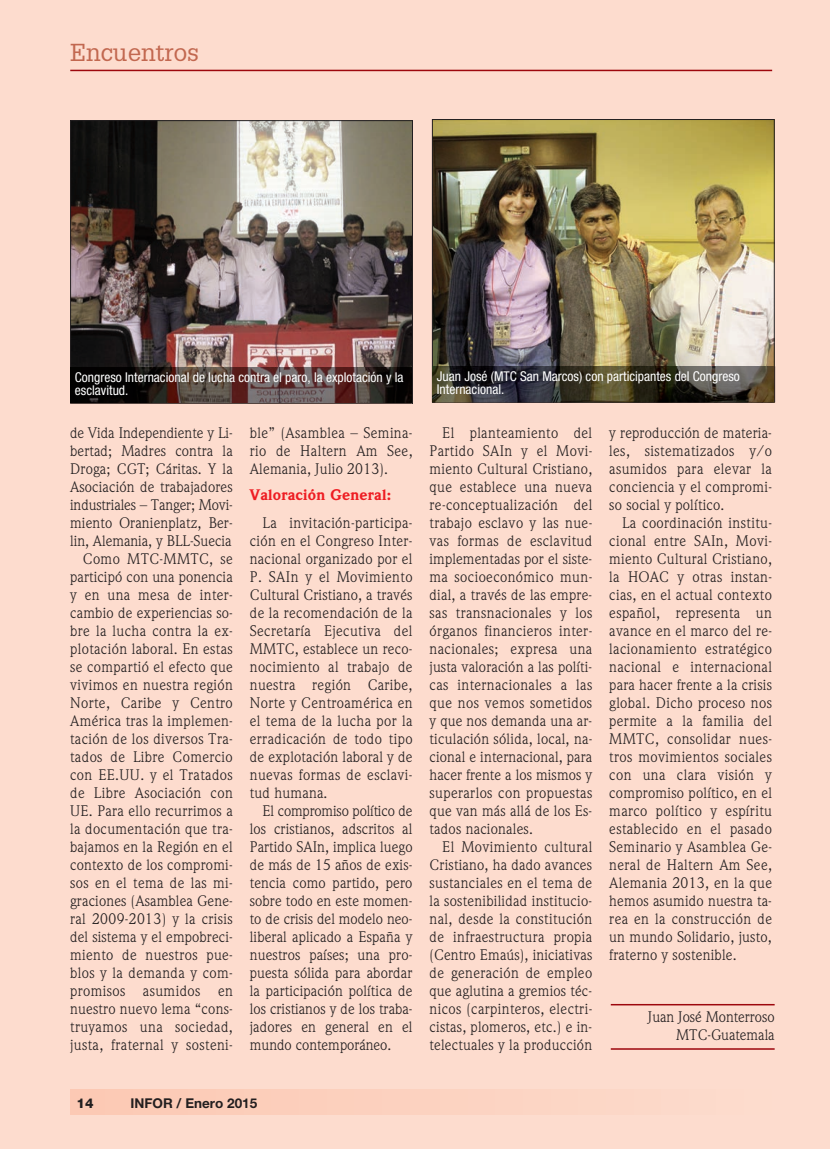
<style>
.page{position:relative;width:830px;height:1149px;background:#fff}
.page>*{position:absolute;margin:0;border:0;box-sizing:border-box;transform-origin:0 0}
.t1{font:24px "Glypha LT Std";color:#c26850}
.t2{font:15px/18px "Weidemann Std";letter-spacing:.015em;color:#231f20;text-align:justify}
.t3{font:900 15px "Weidemann Std";letter-spacing:.02em;color:#ee1d23}
.t4{font:condensed 13.5px/13.5px "Helvetica Neue";color:#fff}
.t5{font:700 13.5px "Helvetica Neue";color:#231f20}
.t6{font:800 13.5px "Helvetica Neue";color:#231f20}
</style>
<div class="page">
<div style="left:0;top:0;width:827px;height:1148px;background:#fddcce"></div>
<hr style="left:827px;top:0;width:2px;height:1148px;background:#fddcce">
<div style="left:70px;top:1089px;width:702px;height:25px;background:#fcd2c0"></div>
<hr style="left:70px;top:70px;width:701px;height:1px;background:#9d070d">
<img style="left:72px;top:122px;width:338px;height:245px">
<hr style="left:610px;top:1003px;width:164px;height:2px;background:#9d070d">
<hr style="left:610px;top:1047px;width:164px;height:2px;background:#9d070d">
<img style="left:434px;top:121px;width:338px;height:245px">
<hr style="left:70px;top:403px;width:341px;height:1px;background:#80706b">
<svg style="left:70px;top:367px;width:341px;height:36px"></svg>
<img style="left:71px;top:367px;width:340px;height:35px">
<svg style="left:432px;top:366px;width:342px;height:36px"></svg>
<img style="left:432px;top:366px;width:341px;height:35px">
<h1 class="t1" style="left:70px;top:39px;width:130px">Encuentros</h1>
<p class="t4" style="left:75px;top:371px;width:330px">Congreso Internacional de lucha contra el paro, la explotación y la esclavitud.</p>
<p class="t4" style="left:436px;top:370px;width:304px">Juan José (MTC San Marcos) con participantes del Congreso<br>Internacional.</p>
<p class="t2" style="left:70px;top:425px;width:164px;text-align:right">de Vida Independiente y Li&shy;bertad; Madres contra la<br>Droga; CGT; Cáritas. Y la<br>Asociación de trabajadores industriales – Tanger; Movi&shy;miento Oranienplatz, Ber&shy;lin, Alemania, y BLL-Suecia<br>Como MTC-MMTC, se participó con una ponencia y en una mesa de inter&shy;cambio de experiencias so&shy;bre la lucha contra la ex&shy;plotación laboral. En estas se compartió el efecto que vivimos en nuestra región<br>Norte, Caribe y Centro<br>América tras la implemen&shy;tación de los diversos Tra&shy;tados de Libre Comercio con EE.UU. y el Tratados de Libre Asociación con<br>UE. Para ello recurrimos a la documentación que tra&shy;bajamos en la Región en el contexto de los compromi&shy;sos en el tema de las mi&shy;graciones (Asamblea Gene&shy;ral 2009-2013) y la crisis del sistema y el empobreci&shy;miento de nuestros pue&shy;blos y la demanda y com&shy;promisos asumidos en nuestro nuevo lema “cons&shy;truyamos una sociedad, justa, fraternal y sosteni-</p>
<p class="t2" style="left:250px;top:425px;width:164px">ble” (Asamblea – Semina&shy;rio de Haltern Am See, Alemania, Julio 2013).</p>
<p class="t3" style="left:250px;top:489px;width:143px">Valoración General:</p>
<p class="t2" style="left:250px;top:515px;width:164px;text-indent:13px">La invitación-participa&shy;ción en el Congreso Inter&shy;nacional organizado por el P. SAIn y el Movimiento Cultural Cristiano, a través de la recomendación de la Secretaría Ejecutiva del MMTC, establece un reco&shy;nocimiento al trabajo de nuestra región Caribe, Norte y Centroamérica en el tema de la lucha por la erradicación de todo tipo de explotación laboral y de nuevas formas de esclavi&shy;tud humana.</p>
<p class="t2" style="left:250px;top:803px;width:164px;text-indent:13px">El compromiso político de los cristianos, adscritos al Partido SAIn, implica luego de más de 15 años de exis&shy;tencia como partido, pero sobre todo en este momen&shy;to de crisis del modelo neo&shy;liberal aplicado a España y nuestros países; una pro&shy;puesta sólida para abordar la participación política de los cristianos y de los traba&shy;jadores en general en el mundo contemporáneo.</p>
<p class="t2" style="left:429px;top:425px;width:164px;text-indent:13px">El planteamiento del Partido SAIn y el Movi&shy;miento Cultural Cristiano, que establece una nueva re-conceptualización del trabajo esclavo y las nue&shy;vas formas de esclavitud implementadas por el siste&shy;ma socioeconómico mun&shy;dial, a través de las empre&shy;sas transnacionales y los órganos financieros inter&shy;nacionales; expresa una justa valoración a las políti&shy;cas internacionales a las que nos vemos sometidos y que nos demanda una ar&shy;ticulación sólida, local, na&shy;cional e internacional, para hacer frente a los mismos y superarlos con propuestas que van más allá de los Es&shy;tados nacionales.</p>
<p class="t2" style="left:429px;top:839px;width:164px;text-indent:13px">El Movimiento cultural Cristiano, ha dado avances sustanciales en el tema de la sostenibilidad institucio&shy;nal, desde la constitución de infraestructura propia (Centro Emaús), iniciativas de generación de empleo que aglutina a gremios téc&shy;nicos (carpinteros, electri&shy;cistas, plomeros, etc.) e in&shy;telectuales y la producción</p>
<p class="t2" style="left:609px;top:425px;width:164px">y reproducción de materia&shy;les, sistematizados y/o asumidos para elevar la conciencia y el compromi&shy;so social y político.</p>
<p class="t2" style="left:609px;top:515px;width:164px;text-indent:13px">La coordinación institu&shy;cional entre SAIn, Movi&shy;miento Cultural Cristiano, la HOAC y otras instan&shy;cias, en el actual contexto español, representa un avance en el marco del re&shy;lacionamiento estratégico nacional e internacional para hacer frente a la crisis global. Dicho proceso nos permite a la familia del MMTC, consolidar nues&shy;tros movimientos sociales con una clara visión y compromiso político, en el marco político y espíritu establecido en el pasado Seminario y Asamblea Ge&shy;neral de Haltern Am See, Alemania 2013, en la que hemos asumido nuestra ta&shy;rea en la construcción de un mundo Solidario, justo, fraterno y sostenible.</p>
<p class="t2" style="left:647px;top:1009px;width:128px;line-height:17.2px;text-align:right">Juan José Monterroso<br>MTC-Guatemala</p>
<p class="t6" style="left:76px;top:1097px;width:19px">14</p>
<p class="t5" style="left:130px;top:1097px;width:128px">INFOR / Enero 2015</p>
</div>
